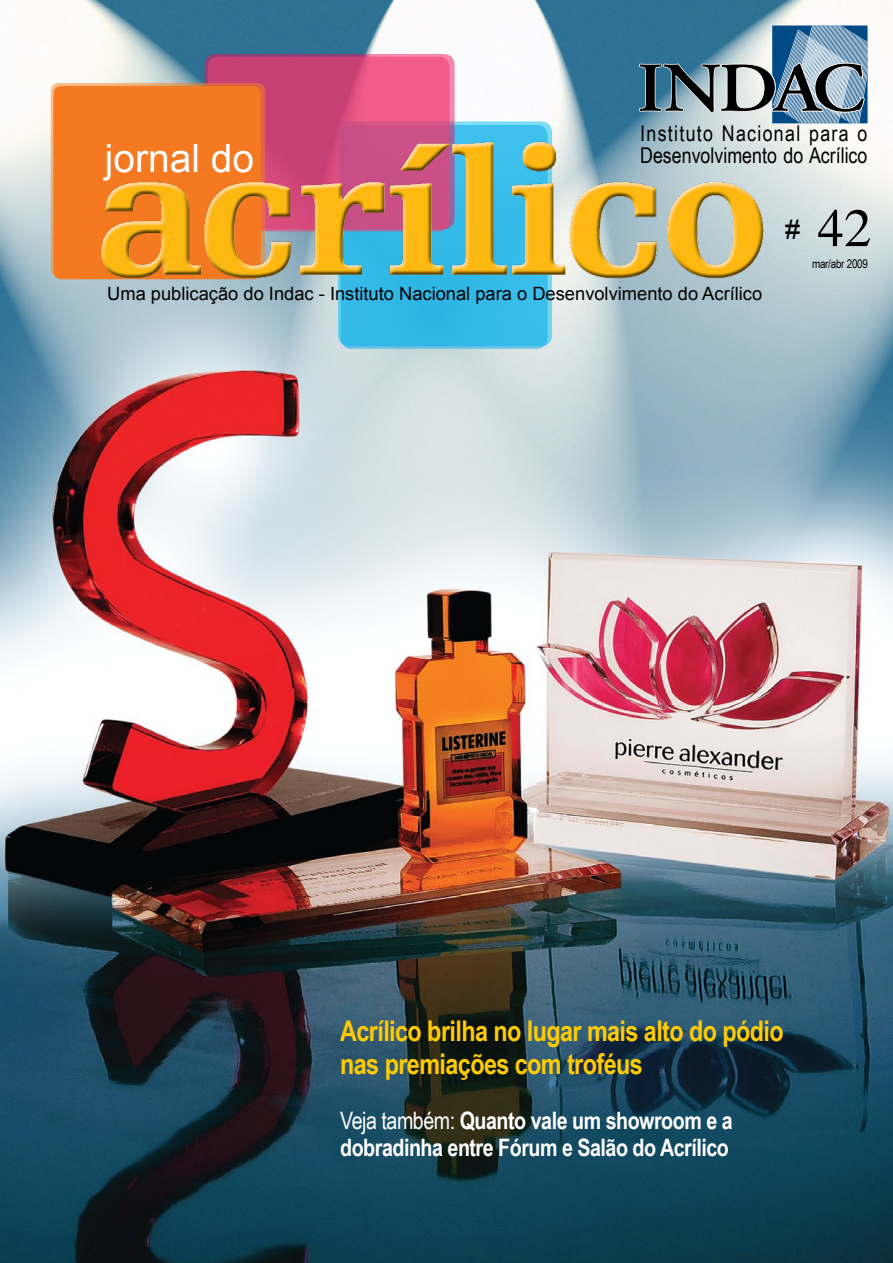
<style>
.page{position:relative;width:893px;height:1263px;background:#fff}
.page>*{position:absolute;margin:0;border:0;box-sizing:border-box;transform-origin:0 0}
.t1{font:39px "Arial";color:#fff}
.t2{font:700 28.5px/33px "Arial Narrow";letter-spacing:-.02em;color:#ffcb05}
.t3{font:27px "Arial";color:#000}
.t4{font:700 24px/27px "Arial Narrow";letter-spacing:-.02em;color:#fff}
.t5{font:21.75px/21.8px "Arial Narrow";color:#000}
.t6{font:18.3px "Arial";color:#000}
.t7{font:12px "Arial Narrow";letter-spacing:-.02em;color:#000}
.s1{font-weight:400}
</style>
<div class="page">
<img style="left:0;top:0;width:893px;height:1263px">
<div style="left:341px;top:125px;width:207px;height:224px;background:#34bae8;border-radius:11px"></div>
<svg style="left:205px;top:54px;width:250px;height:175px"></svg>
<svg style="left:208px;top:57px;width:241px;height:174px;fill:#c84176"></svg>
<svg style="left:51px;top:83px;width:214px;height:194px"></svg>
<div style="left:53px;top:86px;width:208px;height:193px;background:#f47920;border-radius:8px"></div>
<svg style="left:639px;top:26px;width:228px;height:97px"></svg>
<img style="left:90px;top:132px;width:683px;height:156px">
<div style="left:818px;top:209px;width:52px;height:37px;background:#d6e1e2"></div>
<h1 class="t1" style="left:105px;top:133px;width:151px">jornal do</h1>
<p class="t5" style="left:640px;top:122px;width:229px">Instituto Nacional para o<br>Desenvolvimento do Acrílico</p>
<p class="t3" style="left:785px;top:212px;width:17px">#</p>
<p class="t7" style="left:812px;top:255px;width:57px">mar/abr 2009</p>
<p class="t6" style="left:107px;top:281px;width:657px">Uma publicação do Indac - Instituto Nacional para o Desenvolvimento do Acrílico</p>
<p class="t2" style="left:340px;top:1013px;width:445px">Acrílico brilha no lugar mais alto do pódio nas premiações com troféus</p>
<p class="t4" style="left:340px;top:1105px;width:394px"><span class="s1">Veja também:</span> Quanto vale um showroom e a dobradinha entre Fórum e Salão do Acrílico</p>
</div>
